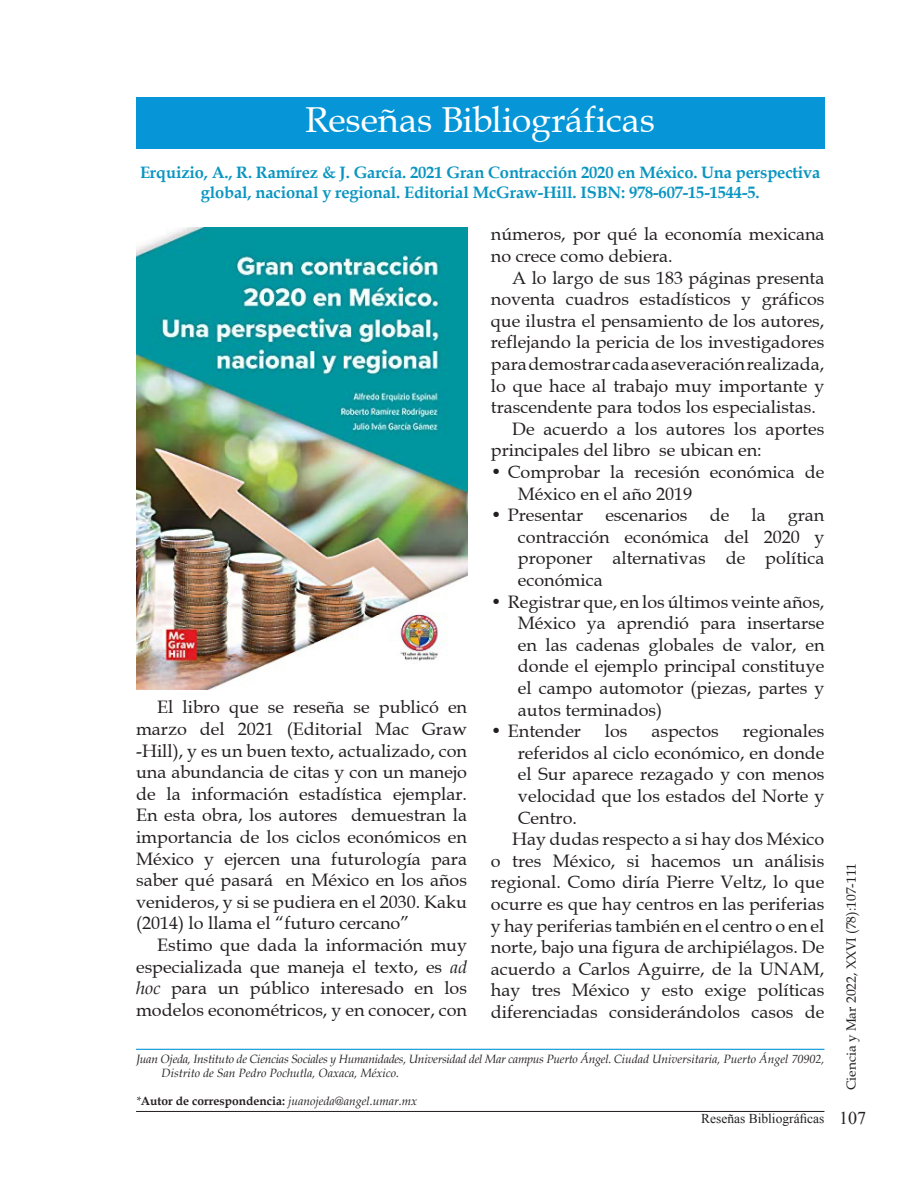
<style>
.page{position:relative;width:918px;height:1188px;background:#fff}
.page>*{position:absolute;margin:0;border:0;box-sizing:border-box;transform-origin:0 0}
.Sección_3{font:36px "Book Antiqua";letter-spacing:-.005em;color:#fff}
.Datos_Autor{font:18px/21.6px "Book Antiqua";color:#231f20;text-align:justify}
.t1{font:18px "Times New Roman";color:#231f20}
.Párrafo_sin_Sangria{font:700 16.5px/19.8px "Book Antiqua";letter-spacing:-.01em;color:#0a95c1;text-align:center}
.Referencias{font:13.5px "Book Antiqua";color:#231f20}
.t2{font:13.5px "Times New Roman";color:#231f20}
.Datos_Autor-2{font:italic 12px/14.4px "Book Antiqua";letter-spacing:-.02em;color:#231f20}
.Datos_Autor-3{font:italic 12px "Book Antiqua";color:#231f20}
.s1{font-style:italic}
.s2{font-weight:700;font-style:normal}
</style>
<div class="page">
<hr style="left:136px;top:1111px;width:688px;height:1px;background:#231f20">
<hr style="left:136px;top:1049px;width:688px;height:1px;background:#0696d7">
<div style="left:136px;top:98px;width:688px;height:51px;background:#0696d7"></div>
<img style="left:136px;top:227px;width:331px;height:463px">
<p class="Sección_3" style="left:305px;top:97px;width:351px">Reseñas Bibliográficas</p>
<p class="Párrafo_sin_Sangria" style="left:140px;top:163px;width:682px">Erquizio, A., R. Ramírez &amp; J. García. 2021 Gran Contracción 2020 en México. Una perspectiva global, nacional y regional. Editorial McGraw-Hill. ISBN: 978-607-15-1544-5.</p>
<p class="Datos_Autor" style="left:136px;top:696px;width:333px;text-indent:21px">El libro que se reseña se publicó en marzo del 2021 (Editorial Mac Graw -Hill), y es un buen texto, actualizado, con una abundancia de citas y con un manejo de la información estadística ejemplar.<br>En esta obra, los autores demuestran la importancia de los ciclos económicos en México y ejercen una futurología para saber qué pasará en México en los años venideros, y si se pudiera en el 2030. Kaku (2014) lo llama el “futuro cercano”</p>
<p class="Datos_Autor" style="left:136px;top:934px;width:333px;text-indent:21px">Estimo que dada la información muy especializada que maneja el texto, es <span class="s1">ad hoc</span> para un público interesado en los modelos econométricos, y en conocer, con</p>
<p class="Datos_Autor" style="left:491px;top:224px;width:335px">números, por qué la economía mexicana no crece como debiera.</p>
<p class="Datos_Autor" style="left:491px;top:267px;width:335px;text-indent:21px">A lo largo de sus 183 páginas presenta noventa cuadros estadísticos y gráficos que ilustra el pensamiento de los autores, reflejando la pericia de los investigadores para demostrar cada aseveración realizada, lo que hace al trabajo muy importante y trascendente para todos los especialistas.</p>
<p class="Datos_Autor" style="left:491px;top:418px;width:335px;text-indent:21px">De acuerdo a los autores los aportes principales del libro se ubican en:</p>
<p class="Datos_Autor" style="left:518px;top:461px;width:308px;text-indent:-27px">• Comprobar la recesión económica de<br>México en el año 2019</p>
<p class="Datos_Autor" style="left:518px;top:504px;width:308px;text-indent:-27px">• Presentar escenarios de la gran contracción económica del 2020 y proponer alternativas de política económica</p>
<p class="Datos_Autor" style="left:518px;top:591px;width:308px;text-indent:-27px">• Registrar que, en los últimos veinte años, México ya aprendió para insertarse en las cadenas globales de valor, en donde el ejemplo principal constituye el campo automotor (piezas, partes y autos terminados)</p>
<p class="Datos_Autor" style="left:491px;top:720px;width:92px">• Entender</p>
<p class="Datos_Autor" style="left:605px;top:720px;width:24px">los</p>
<p class="Datos_Autor" style="left:651px;top:720px;width:69px">aspectos</p>
<p class="Datos_Autor" style="left:518px;top:720px;width:308px;text-indent:225px">regionales referidos al ciclo económico, en donde el Sur aparece rezagado y con menos velocidad que los estados del Norte y Centro.</p>
<p class="Datos_Autor" style="left:491px;top:828px;width:335px;text-indent:21px">Hay dudas respecto a si hay dos México o tres México, si hacemos un análisis regional. Como diría Pierre Veltz, lo que ocurre es que hay centros en las periferias y hay periferias también en el centro o en el norte, bajo una figura de archipiélagos. De acuerdo a Carlos Aguirre, de la UNAM, hay tres México y esto exige políticas diferenciadas considerándolos casos de</p>
<p class="Datos_Autor-2" style="left:162px;top:1051px;width:664px;text-indent:-26px">Juan Ojeda, Instituto de Ciencias Sociales y Humanidades, Universidad del Mar campus Puerto Ángel. Ciudad Universitaria, Puerto Ángel 70902,<br>Distrito de San Pedro Pochutla, Oaxaca, México.</p>
<p class="Datos_Autor-3" style="left:136px;top:1092px;width:282px">*<span class="s2">Autor de correspondencia:</span> juanojeda@angel.umar.mx</p>
<p class="t2" style="left:701px;top:1110px;width:125px">Reseñas Bibliográficas</p>
<p class="Referencias" style="left:843px;top:1090px;width:229px;rotate:-90deg">Ciencia y Mar 2022, XXVI (78):107-111</p>
<p class="t1" style="left:839px;top:1106px;width:28px">107</p>
</div>
